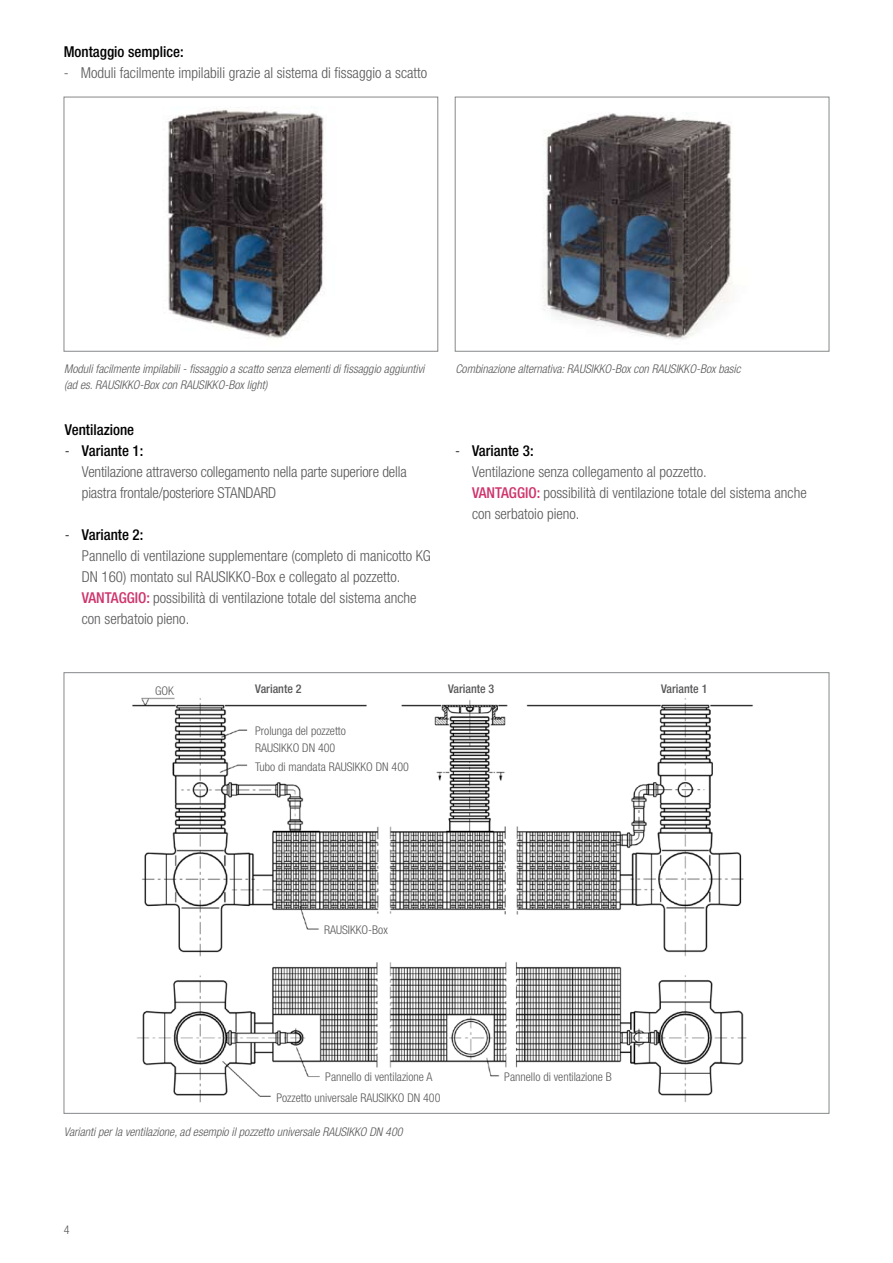
<style>
.page{position:relative;width:893px;height:1263px;background:#fff}
.page>*{position:absolute;margin:0;border:0;box-sizing:border-box;transform-origin:0 0}
.t1{font:300 condensed 15px/21px "Helvetica Neue";color:#58585a}
.t2{font:500 condensed 15px "Helvetica Neue";color:#000}
.t3{font:italic 300 condensed 12px "Helvetica Neue";color:#58585a}
.t4{font:300 condensed 12px/16.8px "Helvetica Neue";color:#58585a}
.t5{font:500 condensed 12px "Helvetica Neue";color:#58585a}
.s1{color:#000}
.s2{font-weight:500;color:#000}
.s3{font-weight:500;color:#cf346c}
</style>
<div class="page">
<img style="left:542px;top:113px;width:191px;height:226px">
<div style="left:455px;top:97px;width:374px;height:254px;border:1px solid #878889"></div>
<img style="left:168px;top:108px;width:157px;height:232px">
<div style="left:64px;top:97px;width:374px;height:254px;border:1px solid #878889"></div>
<img style="left:132px;top:697px;width:621px;height:406px">
<p class="t2" style="left:64px;top:43px;width:121px">Montaggio semplice:</p>
<p class="t1" style="left:64px;top:62px;width:365px">- Moduli facilmente impilabili grazie al sistema di fissaggio a scatto</p>
<p class="t3" style="left:64px;top:361px;width:362px">Moduli facilmente impilabili - fissaggio a scatto senza elementi di fissaggio aggiuntivi</p>
<p class="t3" style="left:455px;top:361px;width:287px">Combinazione alternativa: RAUSIKKO-Box con RAUSIKKO-Box basic</p>
<p class="t3" style="left:64px;top:378px;width:205px">(ad es. RAUSIKKO-Box con RAUSIKKO-Box light)</p>
<p class="t2" style="left:65px;top:421px;width:71px">Ventilazione</p>
<p class="t1" style="left:82px;top:440px;width:326px;text-indent:-17px"><span class="s1">-</span> <span class="s2">Variante 1:<br></span>Ventilazione attraverso collegamento nella parte superiore della piastra frontale/posteriore STANDARD</p>
<p class="t1" style="left:82px;top:524px;width:351px;text-indent:-17px"><span class="s1">-</span> <span class="s2">Variante 2:<br></span>Pannello di ventilazione supplementare (completo di manicotto KG DN 160) montato sul RAUSIKKO-Box e collegato al pozzetto.<br><span class="s3">VANTAGGIO:</span> possibilità di ventilazione totale del sistema anche con serbatoio pieno.</p>
<p class="t1" style="left:472px;top:440px;width:336px;text-indent:-17px"><span class="s1">-</span> <span class="s2">Variante 3:<br></span>Ventilazione senza collegamento al pozzetto.<br><span class="s3">VANTAGGIO:</span> possibilità di ventilazione totale del sistema anche con serbatoio pieno.</p>
<p class="t4" style="left:155px;top:682px;width:20px">GOK</p>
<p class="t5" style="left:255px;top:681px;width:48px">Variante 2</p>
<p class="t5" style="left:448px;top:681px;width:48px">Variante 3</p>
<p class="t5" style="left:661px;top:681px;width:48px">Variante 1</p>
<p class="t4" style="left:255px;top:722px;width:92px">Prolunga del pozzetto<br>RAUSIKKO DN 400</p>
<p class="t4" style="left:255px;top:758px;width:155px">Tubo di mandata RAUSIKKO DN 400</p>
<p class="t4" style="left:324px;top:921px;width:65px">RAUSIKKO-Box</p>
<p class="t4" style="left:325px;top:1068px;width:109px">Pannello di ventilazione A</p>
<p class="t4" style="left:504px;top:1068px;width:109px">Pannello di ventilazione B</p>
<p class="t4" style="left:276px;top:1089px;width:166px">Pozzetto universale RAUSIKKO DN 400</p>
<p class="t3" style="left:64px;top:1124px;width:340px">Varianti per la ventilazione, ad esempio il pozzetto universale RAUSIKKO DN 400</p>
</div>
